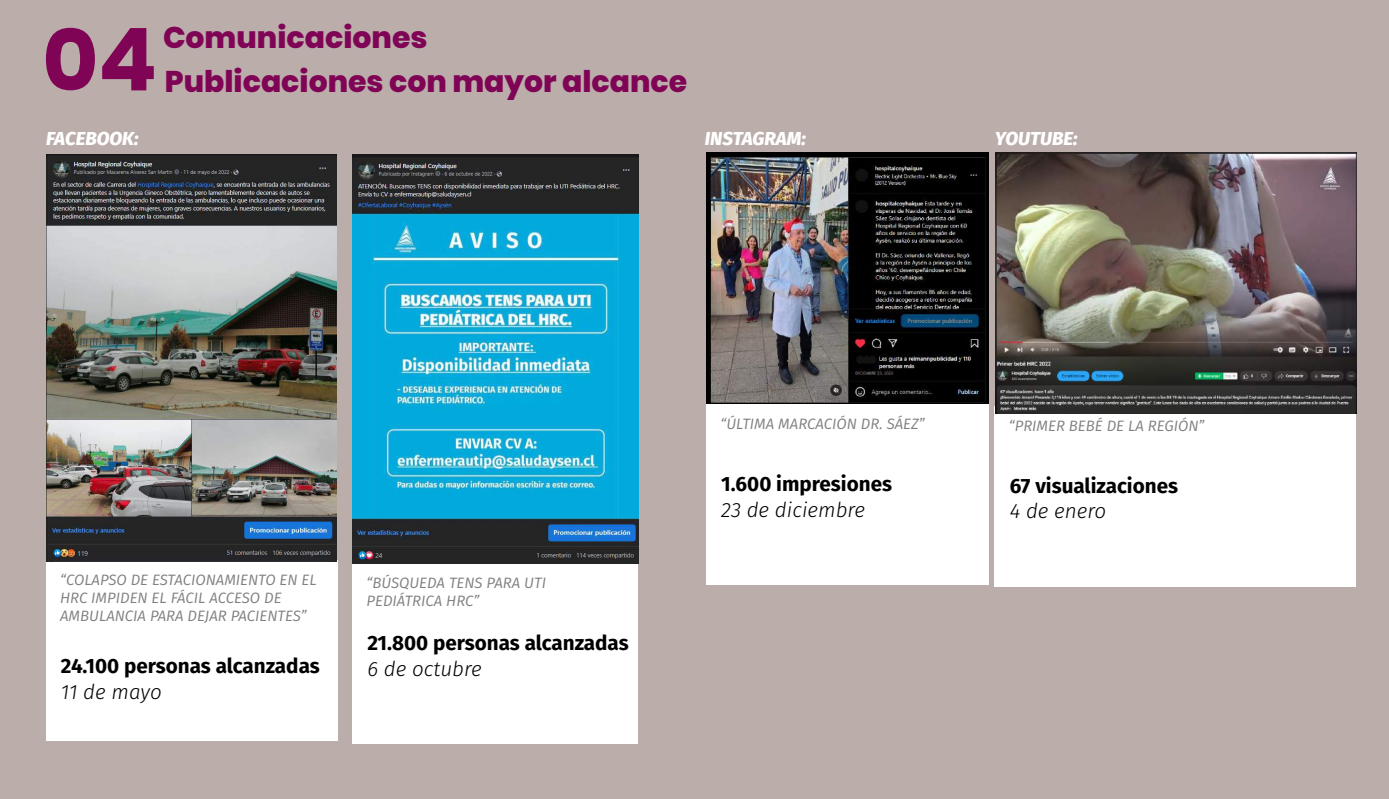
<style>
.page{position:relative;width:1389px;height:799px;background:#fff}
.page>*{position:absolute;margin:0;border:0;box-sizing:border-box;transform-origin:0 0}
.t1{font:700 87.06px "Poppins";color:#800455}
.t2{font:800 29.81px/43.2px "Poppins";color:#800455}
.t3{font:700 20.62px "Fira Sans";color:#000}
.t4{font:italic 300 20.62px "Fira Sans";color:#000}
.t5{font:italic 800 18.75px "Fira Sans";color:#fff}
.t6{font:italic 15px/18px "Fira Sans";color:#808080}
</style>
<div class="page">
<div style="left:0;top:0;width:1388px;height:799px;background:#bbadaa"></div>
<div style="left:46px;top:560px;width:291px;height:181px;background:#fff"></div>
<img style="left:706px;top:153px;width:282px;height:251px">
<img style="left:46px;top:154px;width:291px;height:408px">
<div style="left:352px;top:563px;width:286px;height:181px;background:#fff"></div>
<div style="left:706px;top:404px;width:282px;height:181px;background:#fff"></div>
<div style="left:994px;top:406px;width:361px;height:181px;background:#fff"></div>
<img style="left:352px;top:154px;width:286px;height:409px">
<img style="left:995px;top:153px;width:360px;height:260px">
<h1 class="t1" style="left:42px;top:9px;width:116px">04</h1>
<h2 class="t2" style="left:163px;top:17px;width:525px">Comunicaciones<br>Publicaciones con mayor alcance</h2>
<p class="t5" style="left:46px;top:122px;width:94px">FACEBOOK:</p>
<p class="t5" style="left:704px;top:122px;width:103px">INSTAGRAM:</p>
<p class="t5" style="left:994px;top:122px;width:84px">YOUTUBE:</p>
<p class="t6" style="left:60px;top:570px;width:258px">“COLAPSO DE ESTACIONAMIENTO EN EL<br>HRC IMPIDEN EL FÁCIL ACCESO DE<br>AMBULANCIA PARA DEJAR PACIENTES”</p>
<h3 class="t3" style="left:61px;top:648px;width:260px">24.100 personas alcanzadas</h3>
<h3 class="t4" style="left:61px;top:677px;width:102px">11 de mayo</h3>
<p class="t6" style="left:366px;top:573px;width:181px">“BÚSQUEDA TENS PARA UTI<br>PEDIÁTRICA HRC”</p>
<h3 class="t3" style="left:367px;top:626px;width:263px">21.800 personas alcanzadas</h3>
<h3 class="t4" style="left:367px;top:654px;width:116px">6 de octubre</h3>
<p class="t6" style="left:720px;top:414px;width:205px">“ÚLTIMA MARCACIÓN DR. SÁEZ”</p>
<h3 class="t3" style="left:721px;top:466px;width:172px">1.600 impresiones</h3>
<h3 class="t4" style="left:721px;top:495px;width:145px">23 de diciembre</h3>
<p class="t6" style="left:1008px;top:416px;width:197px">“PRIMER BEBÉ DE LA REGIÓN”</p>
<h3 class="t3" style="left:1009px;top:468px;width:170px">67 visualizaciones</h3>
<h3 class="t4" style="left:1009px;top:497px;width:98px">4 de enero</h3>
</div>
